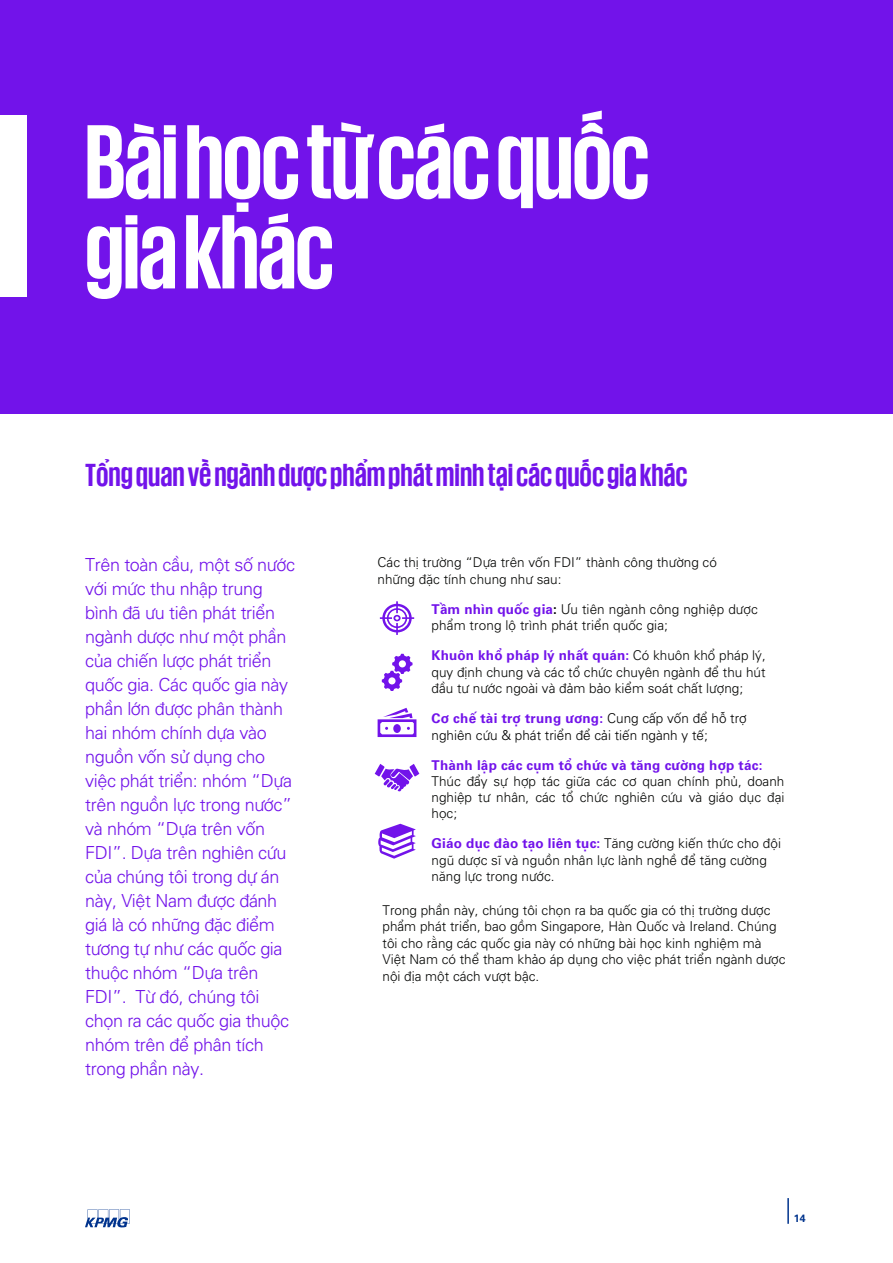
<style>
.page{position:relative;width:893px;height:1263px;background:#fff}
.page>*{position:absolute;margin:0;border:0;box-sizing:border-box;transform-origin:0 0}
.t1{font:700 108px/90px "KPMG";letter-spacing:-.02em;color:#fff}
.Copy_Titles{font:700 33px "KPMG";color:#7213ea}
.t2{font:300 18px/24px "VNI Univers 45";letter-spacing:-.02em;color:#7213ea}
.Copy_Titles-2{font:300 13.5px/16.5px "VNI Univers 45";color:#040503}
.Copy_Titles-3{font:300 13.5px/16.2px "VNI Univers 45";color:#000}
.Copy_Titles-4{font:300 13.5px/16.5px "VNI Univers 45";letter-spacing:.005em;color:#050503}
.t3{font:700 10.5px "Univers 65";color:#00338d}
.s1{font-family:"VNI Univers 65";font-weight:700;color:#7213ea}
.s2{font-family:"VNI Univers 65";font-weight:700;color:#040503}
</style>
<div class="page">
<div style="left:0;top:0;width:893px;height:414px;background:#7213ea"></div>
<svg style="left:380px;top:601px;width:34px;height:34px"></svg>
<svg style="left:382px;top:654px;width:30px;height:37px"></svg>
<svg style="left:377px;top:708px;width:39px;height:29px"></svg>
<svg style="left:375px;top:764px;width:44px;height:27px"></svg>
<svg style="left:378px;top:824px;width:38px;height:35px"></svg>
<div style="left:0;top:115px;width:26px;height:181px;background:#fff"></div>
<hr style="left:787px;top:1198px;width:2px;height:26px;background:#00338d">
<svg style="left:85px;top:1209px;width:45px;height:18px"></svg>
<p class="t1" style="left:84px;top:115px;width:567px">Bài học từ các quốc gia khác</p>
<p class="Copy_Titles" style="left:85px;top:459px;width:604px">Tổng quan về ngành dược phẩm phát minh tại các quốc gia khác</p>
<p class="t2" style="left:85px;top:551px;width:212px">Trên toàn cầu, một số nước với mức thu nhập trung bình đã ưu tiên phát triển ngành dược như một phần của chiến lược phát triển quốc gia. Các quốc gia này phần lớn được phân thành hai nhóm chính dựa vào nguồn vốn sử dụng cho việc phát triển: nhóm “Dựa trên nguồn lực trong nước” và nhóm “Dựa trên vốn<br>FDI”. Dựa trên nghiên cứu của chúng tôi trong dự án này, Việt Nam được đánh giá là có những đặc điểm tương tự như các quốc gia thuộc nhóm “Dựa trên<br>FDI”. Từ đó, chúng tôi chọn ra các quốc gia thuộc nhóm trên để phân tích trong phần này.</p>
<p class="Copy_Titles-2" style="left:377px;top:554px;width:341px">Các thị trường “Dựa trên vốn FDI” thành công thường có những đặc tính chung như sau:</p>
<p class="Copy_Titles-4" style="left:431px;top:600px;width:328px"><span class="s1">Tầm nhìn quốc gia</span><span class="s2">:</span> Ưu tiên ngành công nghiệp dược phẩm trong lộ trình phát triển quốc gia;</p>
<p class="Copy_Titles-2" style="left:431px;top:647px;width:336px;text-align:justify"><span class="s1">Khuôn khổ pháp lý nhất quán:</span> Có khuôn khổ pháp lý, quy định chung và các tổ chức chuyên ngành để thu hút đầu tư nước ngoài và đảm bảo kiểm soát chất lượng;</p>
<p class="Copy_Titles-3" style="left:431px;top:710px;width:317px"><span class="s1">Cơ chế tài trợ trung ương:</span> Cung cấp vốn để hỗ trợ nghiên cứu &amp; phát triển để cải tiến ngành y tế;</p>
<p class="Copy_Titles-2" style="left:431px;top:756px;width:354px;line-height:16px"><span class="s1">Thành lập các cụm tổ chức và tăng cường hợp tác:<br></span>Thúc đẩy sự hợp tác giữa các cơ quan chính phủ, doanh nghiệp tư nhân, các tổ chức nghiên cứu và giáo dục đại học;</p>
<p class="Copy_Titles-2" style="left:431px;top:834px;width:351px"><span class="s1">Giáo dục đào tạo liên tục:</span> Tăng cường kiến thức cho đội ngũ dược sĩ và nguồn nhân lực lành nghề để tăng cường năng lực trong nước.</p>
<p class="Copy_Titles-2" style="left:382px;top:901px;width:404px">Trong phần này, chúng tôi chọn ra ba quốc gia có thị trường dược phẩm phát triển, bao gồm Singapore, Hàn Quốc và Ireland. Chúng tôi cho rằng các quốc gia này có những bài học kinh nghiệm mà Việt Nam có thể tham khảo áp dụng cho việc phát triển ngành dược nội địa một cách vượt bậc.</p>
<p class="t3" style="left:794px;top:1212px;width:13px">14</p>
</div>
